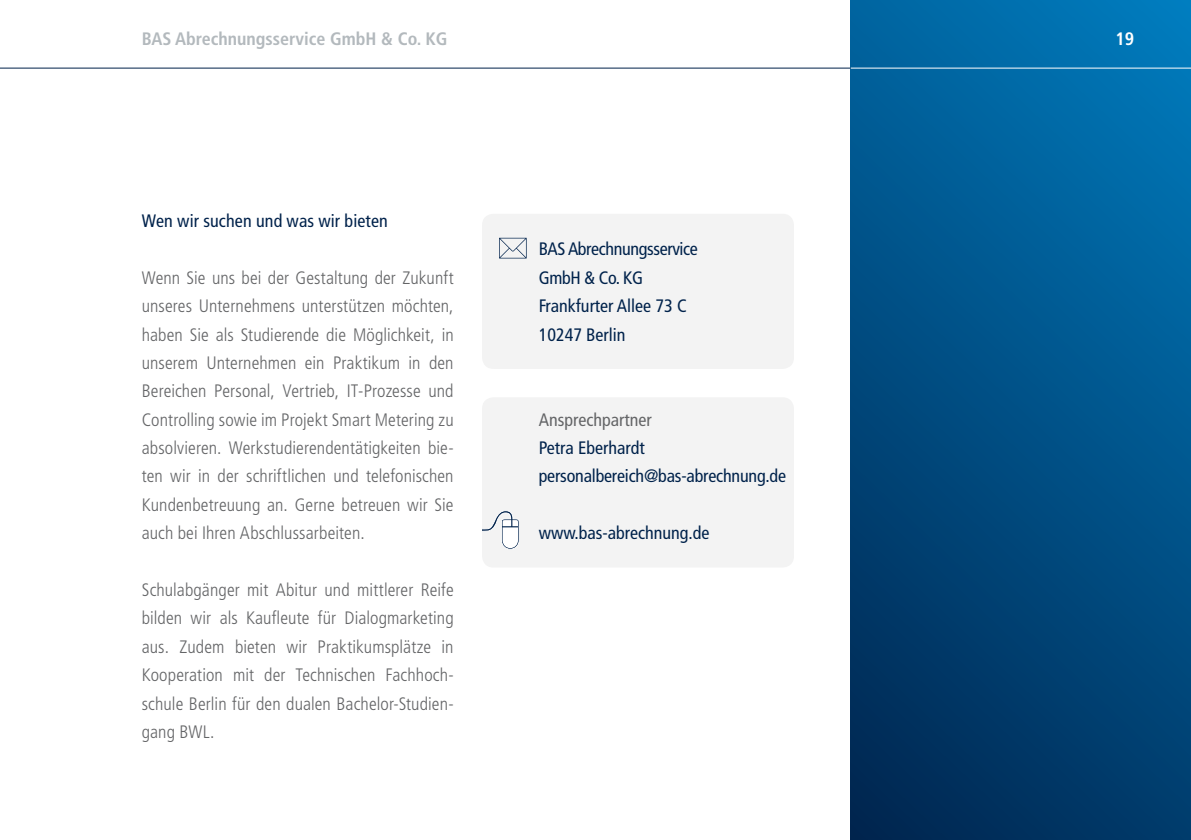
<style>
.page{position:relative;width:1191px;height:840px;background:#fff}
.page>*{position:absolute;margin:0;border:0;box-sizing:border-box;transform-origin:0 0}
.t1{font:300 condensed 18px/28.4px "Frutiger";letter-spacing:.005em;color:#646567;text-align:justify}
.t2{font:condensed 18px/28.4px "Frutiger";color:#00224b}
.t3{font:condensed 18px/28.4px "Frutiger";letter-spacing:-.02em;color:#00224b}
.t4{font:700 condensed 18px "Frutiger";color:#b3b9bd}
.t5{font:condensed 18px "Frutiger";color:#646567}
.t6{font:700 condensed 18px "Frutiger";color:#fff}
</style>
<div class="page">
<svg style="left:850px;top:0;width:341px;height:839px;background:#005085"></svg>
<hr style="left:0;top:68px;width:850px;height:1px;background:#00224b">
<div style="left:482px;top:214px;width:312px;height:155px;background:#f3f3f3;border-radius:11px"></div>
<div style="left:482px;top:397px;width:312px;height:170px;background:#f3f3f3;border-radius:11px"></div>
<hr style="left:850px;top:68px;width:341px;height:1px;background:#fff">
<svg style="left:482px;top:511px;width:37px;height:38px"></svg>
<svg style="left:499px;top:238px;width:27px;height:20px"></svg>
<p class="t4" style="left:142px;top:28px;width:307px">BAS Abrechnungsservice GmbH &amp; Co. KG</p>
<p class="t6" style="left:1115px;top:28px;width:20px">19</p>
<p class="t2" style="left:142px;top:206px;width:247px">Wen wir suchen und was wir bieten</p>
<p class="t1" style="left:142px;top:263px;width:313px">Wenn Sie uns bei der Gestaltung der Zukunft unseres Unternehmens unterstützen möchten, haben Sie als Studierende die Möglichkeit, in unserem Unternehmen ein Praktikum in den Bereichen Personal, Vertrieb, IT-Prozesse und Controlling sowie im Projekt Smart Metering zu absolvieren. Werkstudierendentätigkeiten bie&shy;ten wir in der schriftlichen und telefonischen Kundenbetreuung an. Gerne betreuen wir Sie auch bei Ihren Abschlussarbeiten.</p>
<p class="t1" style="left:142px;top:575px;width:313px">Schulabgänger mit Abitur und mittlerer Reife bilden wir als Kaufleute für Dialogmarketing aus. Zudem bieten wir Praktikumsplätze in Kooperation mit der Technischen Fachhoch&shy;schule Berlin für den dualen Bachelor-Studien&shy;gang BWL.</p>
<p class="t3" style="left:539px;top:235px;width:161px">BAS Abrechnungsservice<br>GmbH &amp; Co. KG<br>Frankfurter Allee 73 C<br>10247 Berlin</p>
<p class="t5" style="left:539px;top:408px;width:114px">Ansprechpartner</p>
<p class="t2" style="left:539px;top:433px;width:249px">Petra Eberhardt personalbereich@bas-abrechnung.de</p>
<p class="t2" style="left:539px;top:518px;width:172px">www.bas-abrechnung.de</p>
</div>
